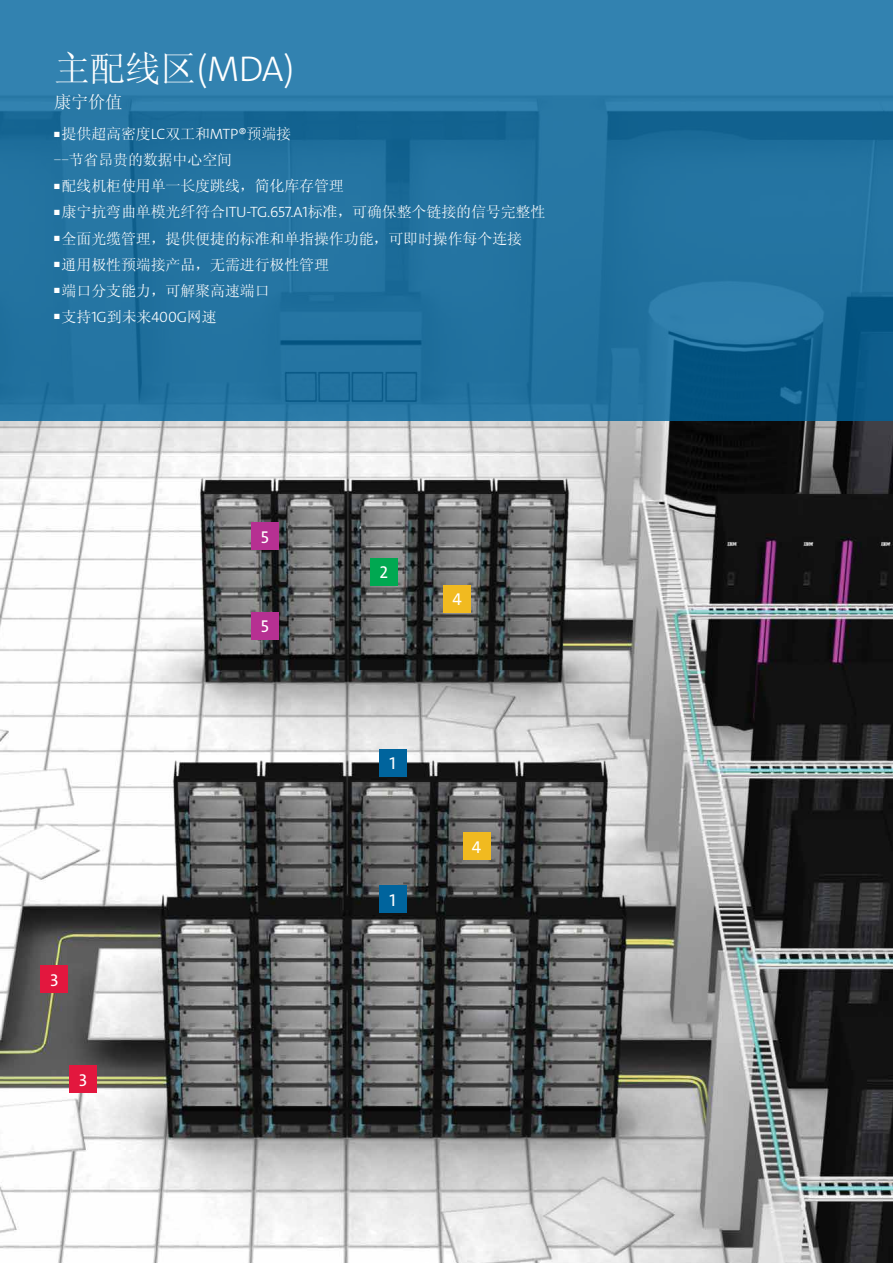
<style>
.page{position:relative;width:893px;height:1263px;background:#fff}
.page>*{position:absolute;margin:0;border:0;box-sizing:border-box;transform-origin:0 0}
.t1{font:300 36px "The Sans C4 s";color:#fff}
.t2{font:17.25px "The Sans C4 s";color:#fff}
.t3{font:17.25px "Sim Sun";color:#fff}
.t4{font:15px/26.1px "Sim Sun";letter-spacing:-.01em;color:#fff}
.s1{font-family:"Sim Sun";font-weight:400}
.s2{font-family:"The Sans C4 s";font-weight:300}
</style>
<div class="page">
<img style="left:0;top:421px;width:893px;height:842px">
<svg style="left:0;top:0;width:893px;height:421px;background:#2474a2"></svg>
<div style="left:379px;top:886px;width:27px;height:27px;background:#00649d"></div>
<div style="left:370px;top:558px;width:27px;height:27px;background:#00a851"></div>
<div style="left:379px;top:749px;width:27px;height:27px;background:#00649d"></div>
<div style="left:251px;top:612px;width:27px;height:27px;background:#b63092"></div>
<div style="left:444px;top:585px;width:27px;height:27px;background:#f1ba20"></div>
<div style="left:41px;top:966px;width:27px;height:27px;background:#e3173e"></div>
<div style="left:69px;top:1066px;width:27px;height:27px;background:#e3173e"></div>
<div style="left:463px;top:833px;width:27px;height:27px;background:#f1ba20"></div>
<div style="left:251px;top:523px;width:27px;height:27px;background:#b63092"></div>
<h1 class="t1" style="left:54px;top:45px;width:242px"><span class="s1">主配线区</span>(MDA)</h1>
<p class="t3" style="left:54px;top:93px;width:70px">康宁价值</p>
<p class="t4" style="left:54px;top:121px;width:239px">■ 提供超高密度<span class="s2">LC</span>双工和<span class="s2">MTP®</span>预端接--节省昂贵的数据中心空间</p>
<p class="t4" style="left:54px;top:173px;width:291px">■ 配线机柜使用单一长度跳线，简化库存管理</p>
<p class="t4" style="left:54px;top:199px;width:493px">■ 康宁抗弯曲单模光纤符合<span class="s2">ITU-TG.657.A1</span>标准，可确保整个链接的信号完整性</p>
<p class="t4" style="left:54px;top:225px;width:470px">■ 全面光缆管理，提供便捷的标准和单指操作功能，可即时操作每个连接</p>
<p class="t4" style="left:54px;top:251px;width:277px">■ 通用极性预端接产品，无需进行极性管理</p>
<p class="t4" style="left:54px;top:277px;width:217px">■ 端口分支能力，可解聚高速端口</p>
<p class="t4" style="left:54px;top:303px;width:164px">■ 支持<span class="s2">1G</span>到未来<span class="s2">400G</span>网速</p>
<p class="t2" style="left:50px;top:969px;width:10px">3</p>
<p class="t2" style="left:79px;top:1069px;width:10px">3</p>
<p class="t2" style="left:261px;top:526px;width:10px">5</p>
<p class="t2" style="left:261px;top:615px;width:10px">5</p>
<p class="t2" style="left:379px;top:561px;width:10px">2</p>
<p class="t2" style="left:452px;top:588px;width:11px">4</p>
<p class="t2" style="left:390px;top:752px;width:8px">1</p>
<p class="t2" style="left:390px;top:889px;width:8px">1</p>
<p class="t2" style="left:472px;top:836px;width:11px">4</p>
</div>
